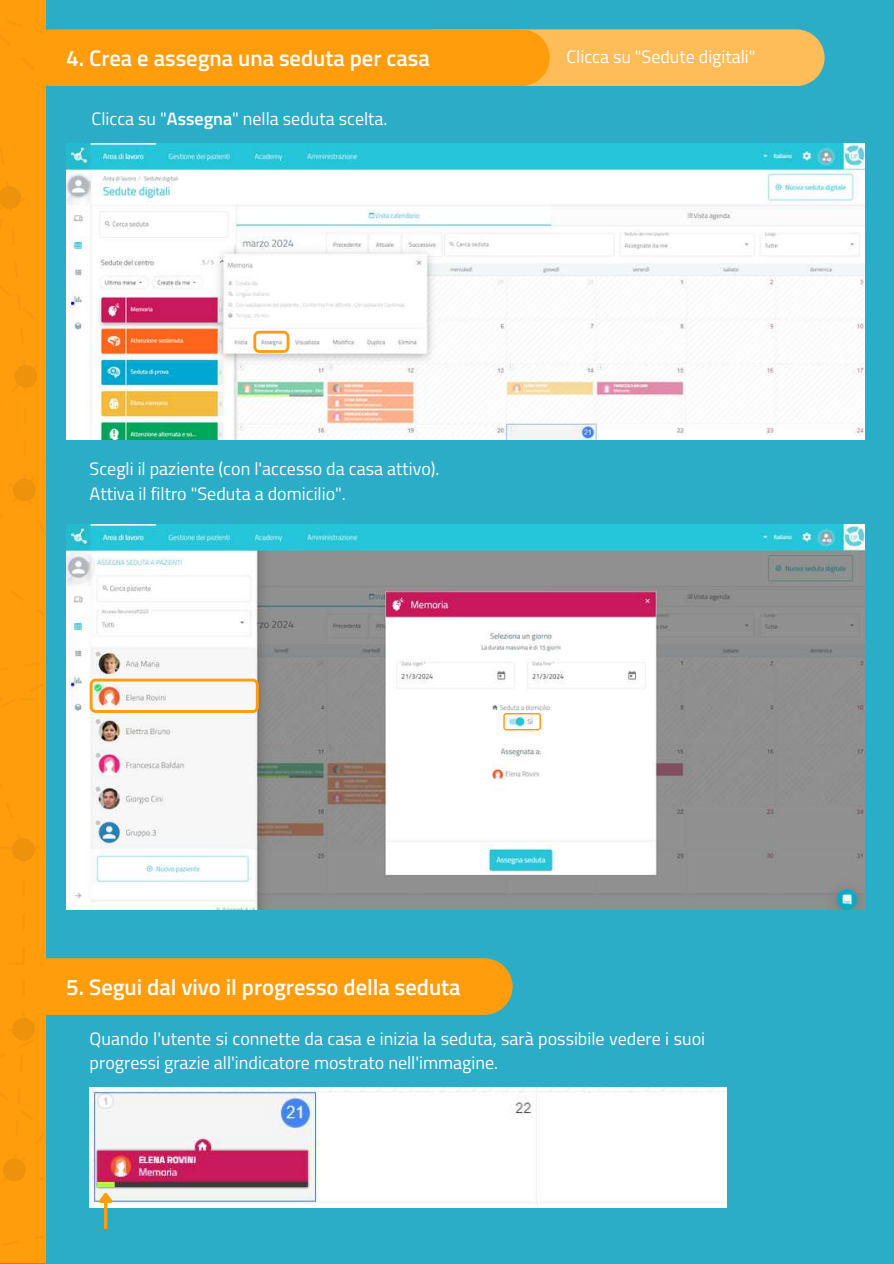
<style>
.page{position:relative;width:894px;height:1264px;background:#fff}
.page>*{position:absolute;margin:0;border:0;box-sizing:border-box;transform-origin:0 0}
.t1{font:600 22.5px "Titillium Web";color:#fff}
.t2{font:600 22.5px "Titillium Web";color:#fdfdfe}
.t3{font:18px/24.8px "Titillium Web";color:#fdfdfe}
.s1{font-weight:600}
</style>
<div class="page">
<div style="left:0;top:0;width:893px;height:1263px;background:#2badc8"></div>
<div style="left:10px;top:958px;width:502px;height:56px;background:#ff9d0d;border-radius:28px"></div>
<div style="left:407px;top:29px;width:417px;height:57px;background:#ffbd59;border-radius:28px"></div>
<div style="left:23px;top:29px;width:526px;height:57px;background:#ff9d0d;border-radius:28px"></div>
<div style="left:0;top:0;width:46px;height:1262px;background:#ff9d0d"></div>
<hr style="left:22px;top:946px;width:3px;height:17px;background:#f7980c">
<hr style="left:22px;top:914px;width:3px;height:16px;background:#f7980c">
<hr style="left:22px;top:881px;width:3px;height:16px;background:#f7980c">
<svg style="left:0;top:1018px;width:43px;height:245px"></svg>
<svg style="left:0;top:186px;width:37px;height:675px"></svg>
<hr style="left:226px;top:89px;width:524px;height:1px;background:#24b1c8">
<img style="left:66px;top:524px;width:798px;height:385px">
<svg style="left:503px;top:707px;width:38px;height:23px"></svg>
<svg style="left:86px;top:678px;width:173px;height:35px"></svg>
<img style="left:89px;top:1087px;width:637px;height:120px">
<hr style="left:104px;top:1202px;width:3px;height:26px;background:#ff9d0d">
<svg style="left:96px;top:1188px;width:21px;height:17px"></svg>
<img style="left:66px;top:143px;width:798px;height:296px">
<svg style="left:253px;top:331px;width:36px;height:22px"></svg>
<div style="left:259px;top:274px;width:53px;height:15px;background:#fff"></div>
<p class="t2" style="left:66px;top:40px;width:365px">4. Crea e assegna una seduta per casa</p>
<p class="t3" style="left:566px;top:44px;width:190px">Clicca su "Sedute digitali"</p>
<p class="t3" style="left:92px;top:106px;width:297px">Clicca su "<span class="s1">Assegna</span>" nella seduta scelta.</p>
<p class="t3" style="left:90px;top:456px;width:351px">Scegli il paziente (con l'accesso da casa attivo).<br>Attiva il filtro "Seduta a domicilio".</p>
<p class="t1" style="left:66px;top:969px;width:396px">5. Segui dal vivo il progresso della seduta</p>
<p class="t3" style="left:90px;top:1025px;width:616px">Quando l'utente si connette da casa e inizia la seduta, sarà possibile vedere i suoi progressi grazie all'indicatore mostrato nell'immagine.</p>
</div>
